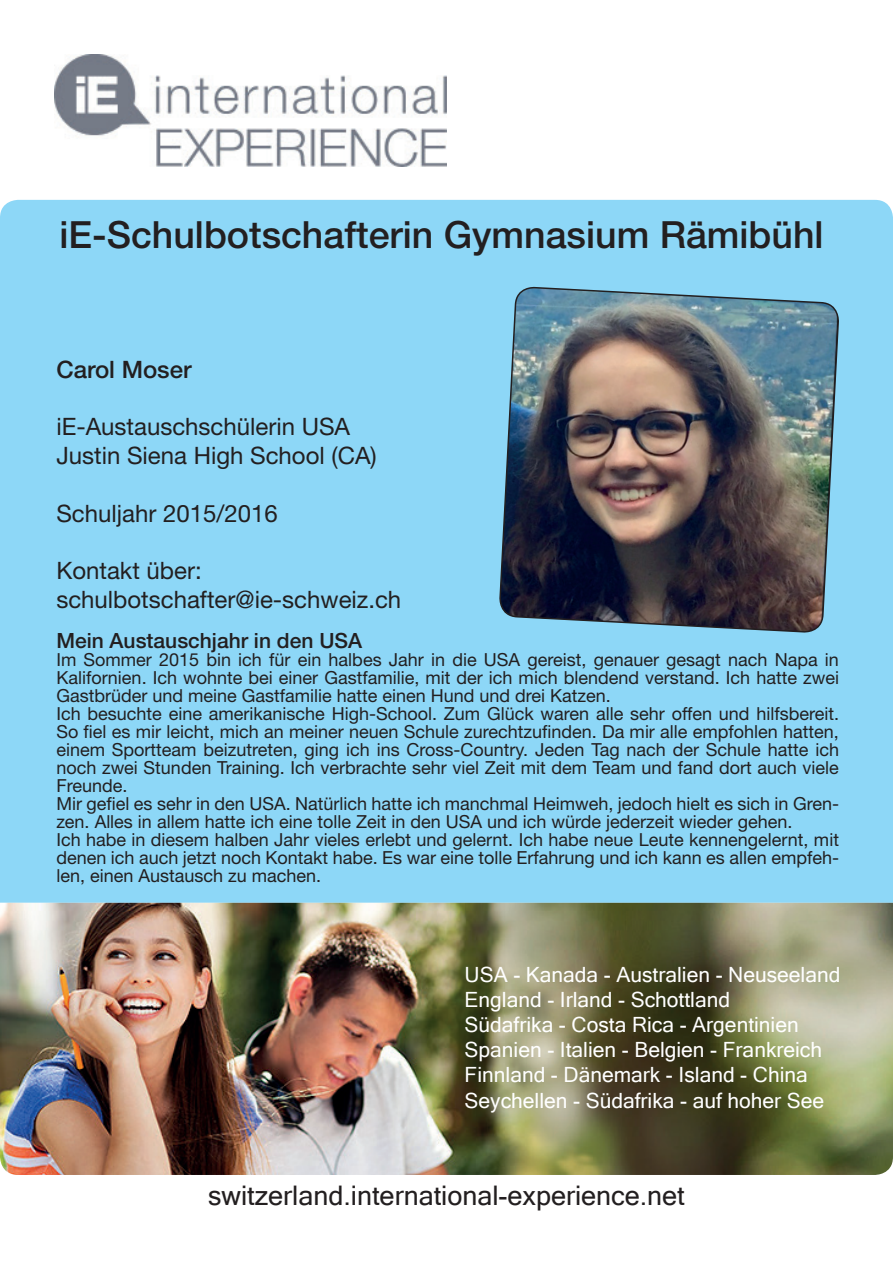
<style>
.page{position:relative;width:893px;height:1263px;background:#fff}
.page>*{position:absolute;margin:0;border:0;box-sizing:border-box;transform-origin:0 0}
.t1{font:500 37.5px "Helvetica Neue LT Std";color:#231f20}
.t2{font:27px "Microsoft Sans Serif";color:#231f20}
.t3{font:24px/28.8px "Helvetica Neue LT Std";color:#231f20}
.t4{font:500 24px "Helvetica Neue LT Std";color:#231f20}
.t5{font:21px/25.2px "Microsoft Sans Serif";color:#fff}
.t6{font:500 21px "Helvetica Neue LT Std";color:#231f20}
.t7{font:18px/18px "Helvetica Neue LT Std";color:#231f20}
</style>
<div class="page">
<div style="left:0;top:200px;width:893px;height:703px;background:#8dd7f7"></div>
<img style="left:54px;top:54px;width:392px;height:112px">
<img style="left:0;top:903px;width:893px;height:272px">
<img style="left:499px;top:264px;width:341px;height:391px">
<h1 class="t1" style="left:60px;top:212px;width:766px">iE-Schulbotschafterin Gymnasium Rämibühl</h1>
<h3 class="t4" style="left:56px;top:355px;width:137px">Carol Moser</h3>
<h3 class="t3" style="left:56px;top:412px;width:322px">iE-Austauschschülerin USA<br>Justin Siena High School (CA)</h3>
<h3 class="t3" style="left:56px;top:498px;width:223px">Schuljahr 2015/2016</h3>
<h3 class="t3" style="left:56px;top:556px;width:346px">Kontakt über: schulbotschafter@ie-schweiz.ch</h3>
<p class="t6" style="left:56px;top:627px;width:307px">Mein Austauschjahr in den USA</p>
<p class="t7" style="left:56px;top:650px;width:784px">Im Sommer 2015 bin ich für ein halbes Jahr in die USA gereist, genauer gesagt nach Napa in Kalifornien. Ich wohnte bei einer Gastfamilie, mit der ich mich blendend verstand. Ich hatte zwei Gastbrüder und meine Gastfamilie hatte einen Hund und drei Katzen.<br>Ich besuchte eine amerikanische High-School. Zum Glück waren alle sehr offen und hilfsbereit.<br>So fiel es mir leicht, mich an meiner neuen Schule zurechtzufinden. Da mir alle empfohlen hatten, einem Sportteam beizutreten, ging ich ins Cross-Country. Jeden Tag nach der Schule hatte ich noch zwei Stunden Training. Ich verbrachte sehr viel Zeit mit dem Team und fand dort auch viele Freunde.<br>Mir gefiel es sehr in den USA. Natürlich hatte ich manchmal Heimweh, jedoch hielt es sich in Gren&shy;zen. Alles in allem hatte ich eine tolle Zeit in den USA und ich würde jederzeit wieder gehen.<br>Ich habe in diesem halben Jahr vieles erlebt und gelernt. Ich habe neue Leute kennengelernt, mit denen ich auch jetzt noch Kontakt habe. Es war eine tolle Erfahrung und ich kann es allen empfeh&shy;len, einen Austausch zu machen.</p>
<p class="t5" style="left:465px;top:962px;width:377px">USA - Kanada - Australien - Neuseeland England - Irland - Schottland<br>Südafrika - Costa Rica - Argentinien Spanien - Italien - Belgien - Frankreich Finnland - Dänemark - Island - China Seychellen - Südafrika - auf hoher See</p>
<h2 class="t2" style="left:208px;top:1180px;width:478px">switzerland.international-experience.net</h2>
</div>
